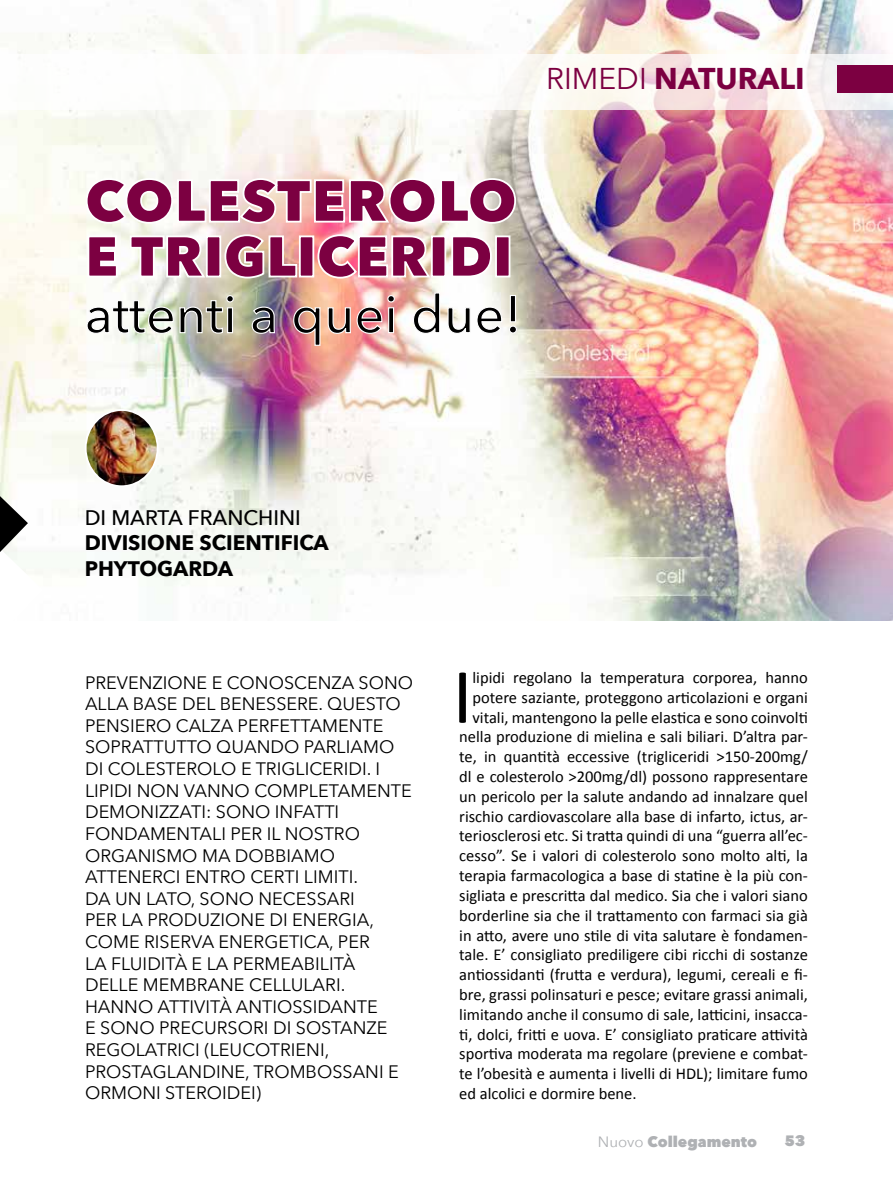
<style>
.page{position:relative;width:893px;height:1191px;background:#fff}
.page>*{position:absolute;margin:0;border:0;box-sizing:border-box;transform-origin:0 0}
.t1{font:78.9px "Calibri";color:#000}
.t2{font:800 58.5px "Avenir Next";color:#7c0041}
.t3{font:800 56.7px "Avenir Next";letter-spacing:-.01em;color:#7c0041}
.t4{font:500 52.5px "Avenir Next";color:#000}
.t5{font:700 30px "Avenir Next";color:#7c0041}
.t6{font:700 21px/25.2px "Avenir Next";color:#000}
.t7{font:18px/21.6px "Avenir Next";color:#000}
.t8{font:16.5px "Calibri";color:#000}
.t9{font:800 15px "Avenir Next";color:#afb1b4}
.s1{font-weight:400}
.s2{font-weight:500}
</style>
<div class="page">
<img style="left:0;top:0;width:893px;height:620px">
<svg style="left:0;top:496px;width:43px;height:124px"></svg>
<svg style="left:85px;top:177px;width:432px;height:48px"></svg>
<svg style="left:87px;top:234px;width:32px;height:44px"></svg>
<svg style="left:129px;top:234px;width:78px;height:44px"></svg>
<div style="left:206px;top:235px;width:15px;height:42px;border:2px solid #fff"></div>
<svg style="left:224px;top:233px;width:74px;height:46px;background:#ddc3af"></svg>
<div style="left:299px;top:235px;width:15px;height:42px;border:2px solid #fff"></div>
<svg style="left:317px;top:233px;width:115px;height:46px"></svg>
<div style="left:431px;top:235px;width:15px;height:42px;border:2px solid #fff"></div>
<svg style="left:450px;top:234px;width:43px;height:44px"></svg>
<div style="left:495px;top:235px;width:15px;height:42px;border:2px solid #fff"></div>
<svg style="left:86px;top:294px;width:149px;height:40px"></svg>
<svg style="left:251px;top:306px;width:25px;height:28px"></svg>
<svg style="left:293px;top:306px;width:28px;height:40px"></svg>
<svg style="left:327px;top:294px;width:69px;height:40px;background:#f7b7ad"></svg>
<svg style="left:412px;top:292px;width:29px;height:42px"></svg>
<svg style="left:447px;top:294px;width:71px;height:40px"></svg>
<svg style="left:0;top:54px;width:893px;height:56px"></svg>
<div style="left:838px;top:66px;width:55px;height:27px;background:#7c0041"></div>
<img style="left:86px;top:410px;width:72px;height:76px">
<div style="left:85px;top:409px;width:74px;height:78px;border:2px solid #fff;border-radius:50%"></div>
<hr style="left:0;top:558px;width:3px;height:200px;background:#fff">
<p class="t5" style="left:546px;top:60px;width:260px"><span class="s1">RIMEDI</span> NATURALI</p>
<p class="t2" style="left:85px;top:165px;width:434px">COLESTEROLO</p>
<p class="t3" style="left:85px;top:221px;width:430px">E TRIGLICERIDI</p>
<p class="t4" style="left:85px;top:283px;width:438px">attenti a quei due!</p>
<p class="t6" style="left:85px;top:505px;width:246px"><span class="s2">DI MARTA FRANCHINI<br></span>DIVISIONE SCIENTIFICA<br>PHYTOGARDA</p>
<p class="t7" style="left:85px;top:671px;width:330px">PREVENZIONE E CONOSCENZA SONO<br>ALLA BASE DEL BENESSERE. QUESTO<br>PENSIERO CALZA PERFETTAMENTE<br>SOPRATTUTTO QUANDO PARLIAMO<br>DI COLESTEROLO E TRIGLICERIDI. I<br>LIPIDI NON VANNO COMPLETAMENTE<br>DEMONIZZATI: SONO INFATTI<br>FONDAMENTALI PER IL NOSTRO<br>ORGANISMO MA DOBBIAMO<br>ATTENERCI ENTRO CERTI LIMITI.<br>DA UN LATO, SONO NECESSARI<br>PER LA PRODUZIONE DI ENERGIA,<br>COME RISERVA ENERGETICA, PER<br>LA FLUIDITÀ E LA PERMEABILITÀ<br>DELLE MEMBRANE CELLULARI.<br>HANNO ATTIVITÀ ANTIOSSIDANTE<br>E SONO PRECURSORI DI SOSTANZE<br>REGOLATRICI (LEUCOTRIENI,<br>PROSTAGLANDINE, TROMBOSSANI E<br>ORMONI STEROIDEI)</p>
<p class="t1" style="left:453px;top:646px;width:21px">I</p>
<p class="t8" style="left:472px;top:667px;width:337px">lipidi regolano la temperatura corporea, hanno</p>
<p class="t8" style="left:472px;top:687px;width:337px">potere saziante, proteggono articolazioni e organi</p>
<p class="t8" style="left:472px;top:706px;width:337px">vitali, mantengono la pelle elastica e sono coinvolti</p>
<p class="t8" style="left:459px;top:726px;width:350px">nella produzione di mielina e sali biliari. D’altra par-</p>
<p class="t8" style="left:459px;top:746px;width:350px">te, in quantità eccessive (trigliceridi &gt;150-200mg/</p>
<p class="t8" style="left:459px;top:766px;width:350px">dl e colesterolo &gt;200mg/dl) possono rappresentare</p>
<p class="t8" style="left:459px;top:786px;width:350px">un pericolo per la salute andando ad innalzare quel</p>
<p class="t8" style="left:459px;top:805px;width:350px">rischio cardiovascolare alla base di infarto, ictus, ar-</p>
<p class="t8" style="left:459px;top:825px;width:350px">teriosclerosi etc. Si tratta quindi di una “guerra all’ec-</p>
<p class="t8" style="left:459px;top:845px;width:350px">cesso”. Se i valori di colesterolo sono molto alti, la</p>
<p class="t8" style="left:459px;top:865px;width:350px">terapia farmacologica a base di statine è la più con-</p>
<p class="t8" style="left:459px;top:885px;width:350px">sigliata e prescritta dal medico. Sia che i valori siano</p>
<p class="t8" style="left:459px;top:904px;width:350px">borderline sia che il trattamento con farmaci sia già</p>
<p class="t8" style="left:459px;top:924px;width:350px">in atto, avere uno stile di vita salutare è fondamen-</p>
<p class="t8" style="left:459px;top:944px;width:350px">tale. E’ consigliato prediligere cibi ricchi di sostanze</p>
<p class="t8" style="left:459px;top:964px;width:350px">antiossidanti (frutta e verdura), legumi, cereali e fi-</p>
<p class="t8" style="left:459px;top:984px;width:350px">bre, grassi polinsaturi e pesce; evitare grassi animali,</p>
<p class="t8" style="left:459px;top:1003px;width:350px">limitando anche il consumo di sale, latticini, insacca-</p>
<p class="t8" style="left:459px;top:1023px;width:350px">ti, dolci, fritti e uova. E’ consigliato praticare attività</p>
<p class="t8" style="left:459px;top:1043px;width:350px">sportiva moderata ma regolare (previene e combat-</p>
<p class="t8" style="left:459px;top:1063px;width:350px">te l’obesità e aumenta i livelli di HDL); limitare fumo</p>
<p class="t8" style="left:459px;top:1083px;width:179px">ed alcolici e dormire bene.</p>
<p class="t9" style="left:598px;top:1132px;width:161px"><span class="s1">Nuovo</span> Collegamento</p>
<p class="t9" style="left:784px;top:1131px;width:22px">53</p>
</div>
